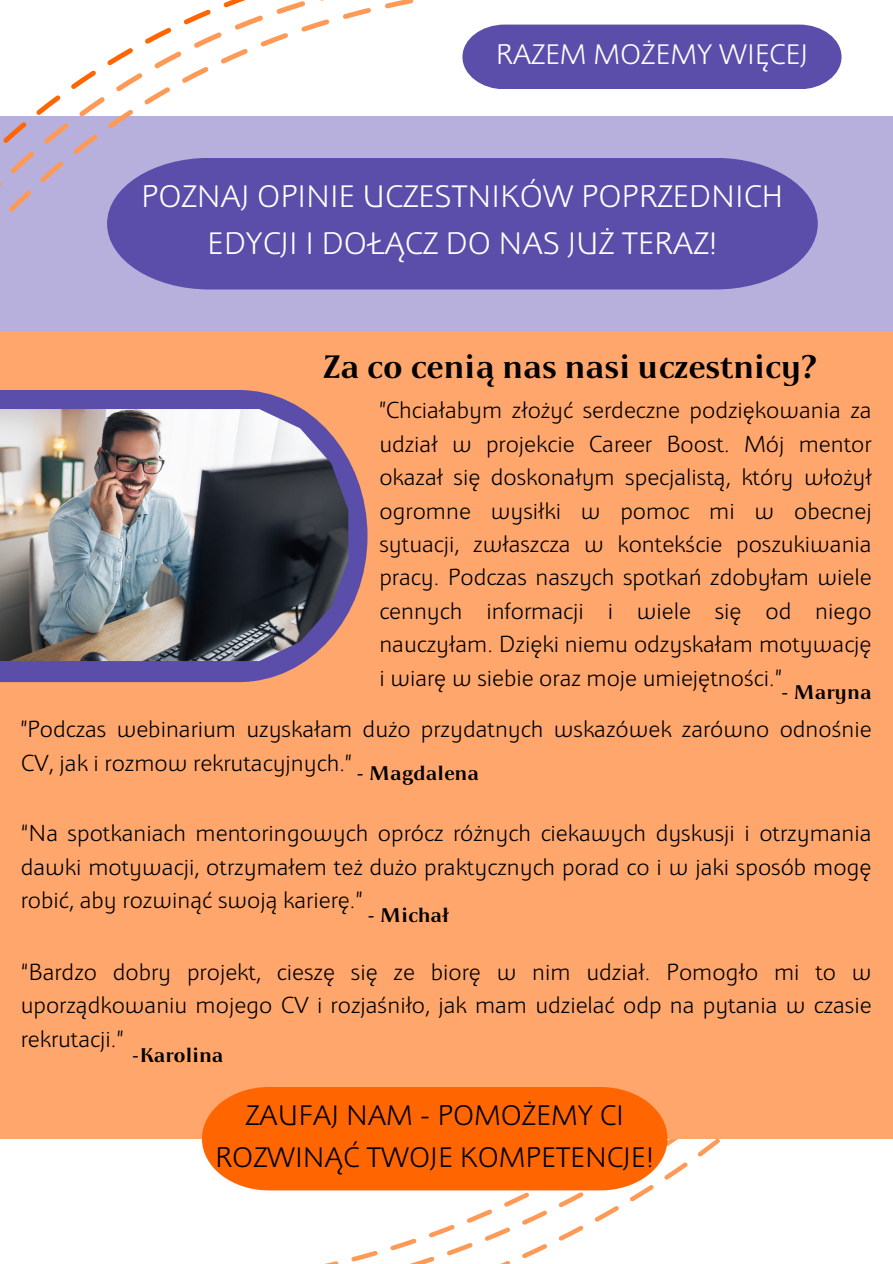
<style>
.page{position:relative;width:893px;height:1264px;background:#fff}
.page>*{position:absolute;margin:0;border:0;box-sizing:border-box;transform-origin:0 0}
.t1{font:700 34.5px "Apolonia";color:#000}
.t2{font:33px/46.2px "Apolonia Nova Lekka OT";color:#fff;text-align:center}
.t3{font:30px/41.7px "Apolonia Nova Lekka OT";color:#000;text-align:center}
.t4{font:30px "Apolonia Nova Lekka OT";color:#fff}
.t5{font:24.6px/33.5px "Apolonia Nova Lekka OT";color:#000;text-align:justify}
.t6{font:700 21px "Apolonia";color:#000}
</style>
<div class="page">
<div style="left:0;top:116px;width:892px;height:215px;background:#b7afdc"></div>
<svg style="left:0;top:0;width:628px;height:290px"></svg>
<div style="left:107px;top:158px;width:710px;height:131px;background:#5b4eab"></div>
<svg style="left:0;top:1138px;width:702px;height:125px"></svg>
<div style="left:0;top:331px;width:892px;height:807px;background:#ffa66c"></div>
<svg style="left:0;top:390px;width:367px;height:292px;fill:#5b4eab"></svg>
<img style="left:0;top:408px;width:349px;height:254px">
<div style="left:202px;top:1087px;width:465px;height:103px;background:#ff6500"></div>
<div style="left:462px;top:25px;width:379px;height:64px;background:#5b4eab"></div>
<p class="t4" style="left:495px;top:41px;width:314px">RAZEM MOŻEMY WIĘCEJ</p>
<h2 class="t2" style="left:141px;top:176px;width:643px">POZNAJ OPINIE UCZESTNIKÓW POPRZEDNICH<br>EDYCJI I DOŁĄCZ DO NAS JUŻ TERAZ!</h2>
<p class="t1" style="left:323px;top:352px;width:496px">Za co cenią nas nasi uczestnicy?</p>
<p class="t5" style="left:379px;top:395px;width:494px">"Chciałabym złożyć serdeczne podziękowania za udział w projekcie Career Boost. Mój mentor okazał się doskonałym specjalistą, który włożył ogromne wysiłki w pomoc mi w obecnej sytuacji, zwłaszcza w kontekście poszukiwania pracy. Podczas naszych spotkań zdobyłam wiele cennych informacji i wiele się od niego nauczyłam. Dzięki niemu odzyskałam motywację i wiarę w siebie oraz moje umiejętności.”</p>
<h2 class="t6" style="left:781px;top:683px;width:92px">- Maryna</h2>
<p class="t5" style="left:21px;top:714px;width:852px">"Podczas webinarium uzyskałam dużo przydatnych wskazówek zarówno odnośnie<br>CV, jak i rozmow rekrutacyjnych."</p>
<h4 class="t6" style="left:356px;top:764px;width:124px">- Magdalena</h4>
<p class="t5" style="left:21px;top:817px;width:852px">“Na spotkaniach mentoringowych oprócz różnych ciekawych dyskusji i otrzymania dawki motywacji, otrzymałem też dużo praktycznych porad co i w jaki sposób mogę robić, aby rozwinąć swoją karierę.”</p>
<h4 class="t6" style="left:367px;top:906px;width:83px">- Michał</h4>
<p class="t5" style="left:21px;top:956px;width:852px">“Bardzo dobry projekt, cieszę się ze biorę w nim udział. Pomogło mi to w uporządkowaniu mojego CV i rozjaśniło, jak mam udzielać odp na pytania w czasie rekrutacji.”</p>
<h4 class="t6" style="left:132px;top:1045px;width:93px">-Karolina</h4>
<p class="t3" style="left:215px;top:1096px;width:440px">ZAUFAJ NAM - POMOŻEMY CI<br>ROZWINĄĆ TWOJE KOMPETENCJE!</p>
</div>
